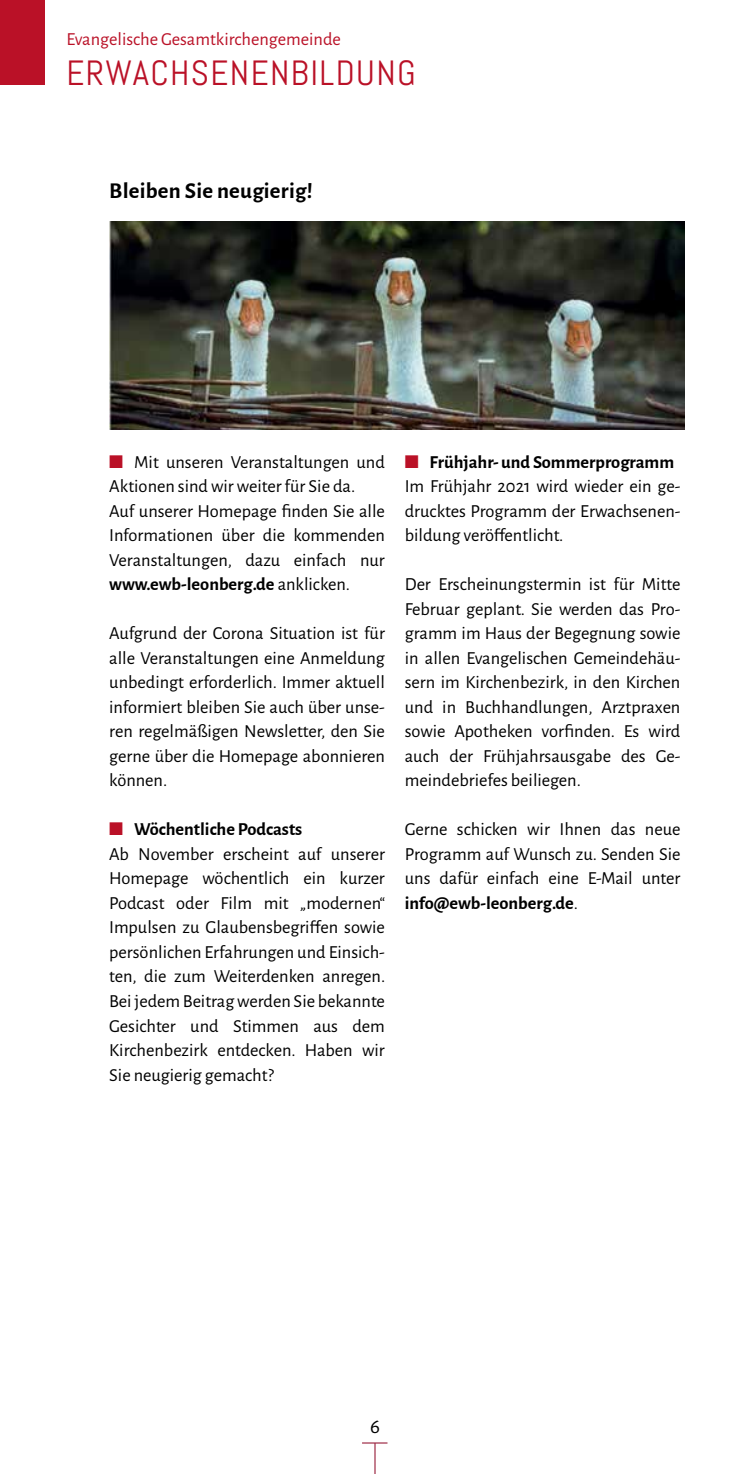
<style>
.page{position:relative;width:750px;height:1474px;background:#fff}
.page>*{position:absolute;margin:0;border:0;box-sizing:border-box;transform-origin:0 0}
.t1{font:35px "Abel";letter-spacing:.04em;color:#ba1127}
.t2{font:700 22.75px "Alegreya Sans";letter-spacing:.01em;color:#000}
.t3{font:21px "Alegreya Sans";color:#000}
.t4{font:18.38px/24.5px "Alegreya Sans";color:#000}
.t5{font:18.38px "Alegreya Sans";color:#ba1127}
.s1{color:#ba1127}
.s2{font-weight:700}
</style>
<div class="page">
<svg style="left:362px;top:1442px;width:25px;height:1px"></svg>
<hr style="left:374px;top:1443px;width:1px;height:30px;background:#8b0021">
<div style="left:0;top:0;width:45px;height:85px;background:#ba1127"></div>
<img style="left:109px;top:221px;width:574px;height:208px">
<p class="t5" style="left:66px;top:27px;width:276px">Evangelische Gesamtkirchengemeinde</p>
<h1 class="t1" style="left:66px;top:51px;width:350px">ERWACHSENENBILDUNG</h1>
<p class="t2" style="left:109px;top:174px;width:205px">Bleiben Sie neugierig!</p>
<p class="t4" style="left:109px;top:449px;width:277px"><span class="s1">■</span> Mit unseren Veranstaltungen und Aktionen sind wir weiter für Sie da.<br>Auf unserer Homepage finden Sie alle Informationen über die kommenden Veranstaltungen, dazu einfach nur <span class="s2">www.ewb-leonberg.de</span> anklicken.</p>
<p class="t4" style="left:109px;top:620px;width:277px;text-align:justify">Aufgrund der Corona Situation ist für alle Veranstaltungen eine Anmeldung unbedingt erforderlich. Immer aktuell informiert bleiben Sie auch über unse&shy;ren regelmäßigen Newsletter, den Sie gerne über die Homepage abonnieren können.</p>
<p class="t4" style="left:109px;top:816px;width:277px"><span class="s1">■</span> <span class="s2">Wöchentliche Podcasts<br></span>Ab November erscheint auf unserer Homepage wöchentlich ein kurzer Podcast oder Film mit „modernen“ Impulsen zu Glaubensbegriffen sowie persönlichen Erfahrungen und Einsich&shy;ten, die zum Weiterdenken anregen.<br>Bei jedem Beitrag werden Sie bekannte Gesichter und Stimmen aus dem Kirchenbezirk entdecken. Haben wir Sie neugierig gemacht?</p>
<p class="t4" style="left:404px;top:449px;width:277px"><span class="s1">■</span> <span class="s2">Frühjahr- und Sommerprogramm<br></span>Im Frühjahr 2021 wird wieder ein ge&shy;drucktes Programm der Erwachsenen&shy;bildung veröffentlicht.</p>
<p class="t4" style="left:404px;top:571px;width:277px;text-align:justify">Der Erscheinungstermin ist für Mitte Februar geplant. Sie werden das Pro&shy;gramm im Haus der Begegnung sowie in allen Evangelischen Gemeindehäu&shy;sern im Kirchenbezirk, in den Kirchen und in Buchhandlungen, Arztpraxen sowie Apotheken vorfinden. Es wird auch der Frühjahrsausgabe des Ge&shy;meindebriefes beiliegen.</p>
<p class="t4" style="left:404px;top:816px;width:277px;text-align:justify">Gerne schicken wir Ihnen das neue Programm auf Wunsch zu. Senden Sie uns dafür einfach eine E-Mail unter <span class="s2">info@ewb-leonberg.de</span>.</p>
<p class="t3" style="left:370px;top:1411px;width:11px">6</p>
</div>
